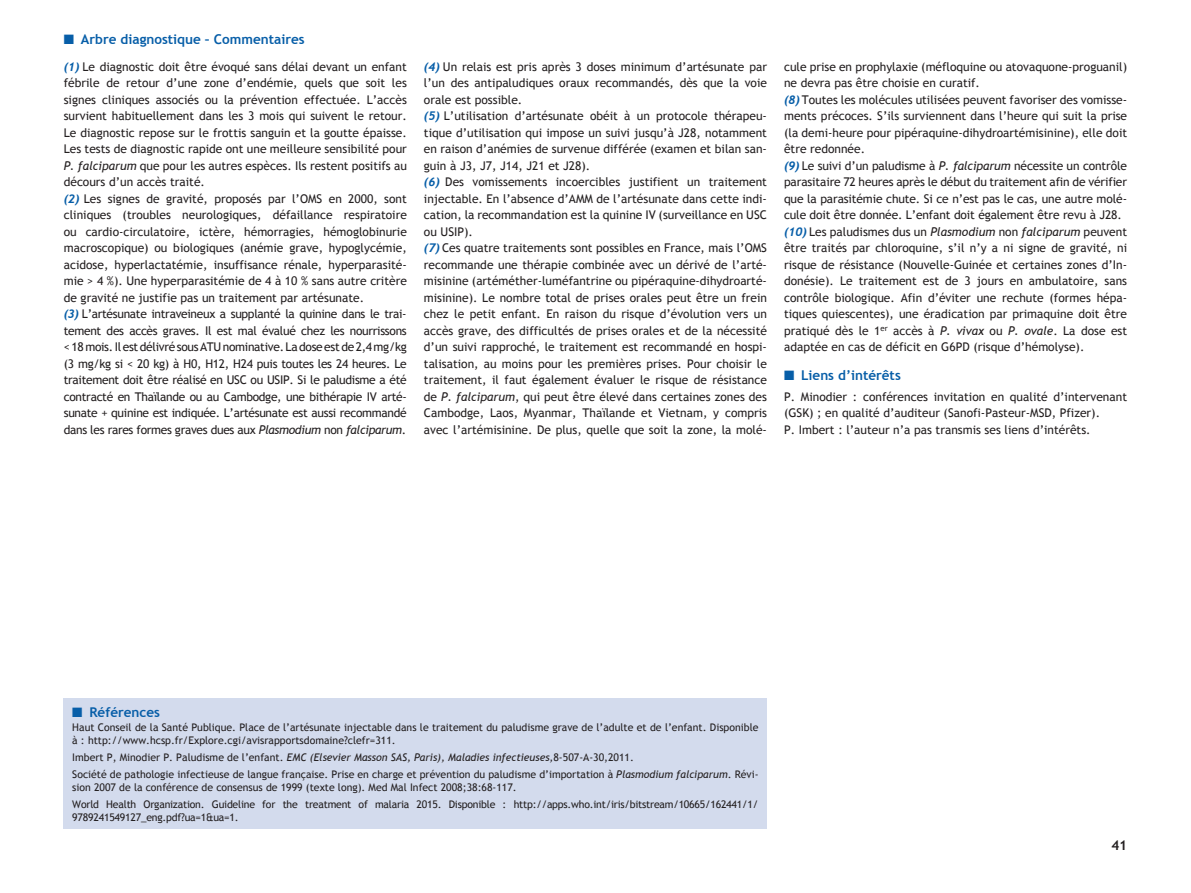
<style>
.page{position:relative;width:1191px;height:893px;background:#fff}
.page>*{position:absolute;margin:0;border:0;box-sizing:border-box;transform-origin:0 0}
.t1{font:700 13.5px "Trebuchet MS";color:#075ea8}
.t2{font:700 13.5px "Trebuchet MS";color:#231f20}
.t3{font:12px/16.5px "Trebuchet MS";color:#231f20}
.t4{font:10.5px/12.8px "Trebuchet MS";color:#231f20}
.t5{font:10.5px/17px "Trebuchet MS";letter-spacing:-.02em;color:#231f20}
.s1{font-family:"Trebuchet";font-weight:700;font-style:italic;color:#075ea8}
.s2{font-style:italic}
</style>
<div class="page">
<div style="left:64px;top:698px;width:703px;height:131px;background:#d3dbed"></div>
<p class="t1" style="left:64px;top:31px;width:242px">■ Arbre diagnostique – Commentaires</p>
<p class="t3" style="left:64px;top:58px;width:345px"><span class="s1">(1)</span> Le diagnostic doit être évoqué sans délai devant un enfant fébrile de retour d’une zone d’endémie, quels que soit les signes cliniques associés ou la prévention effectuée. L’accès survient habituellement dans les 3 mois qui suivent le retour.<br>Le diagnostic repose sur le frottis sanguin et la goutte épaisse.<br>Les tests de diagnostic rapide ont une meilleure sensibilité pour <span class="s2">P. falciparum</span> que pour les autres espèces. Ils restent positifs au décours d’un accès traité.<br><span class="s1">(2)</span> Les signes de gravité, proposés par l’OMS en 2000, sont cliniques (troubles neurologiques, défaillance respiratoire ou cardio-circulatoire, ictère, hémorragies, hémoglobinurie macroscopique) ou biologiques (anémie grave, hypoglycémie, acidose, hyperlactatémie, insuffisance rénale, hyperparasité&shy;mie &gt; 4 %). Une hyperparasitémie de 4 à 10 % sans autre critère de gravité ne justifie pas un traitement par artésunate.<br><span class="s1">(3)</span> L’artésunate intraveineux a supplanté la quinine dans le trai&shy;tement des accès graves. Il est mal évalué chez les nourrissons &lt;18mois. Il est délivré sous ATU nominative. La dose est de 2,4mg/kg (3 mg/kg si &lt; 20 kg) à H0, H12, H24 puis toutes les 24 heures. Le traitement doit être réalisé en USC ou USIP. Si le paludisme a été contracté en Thaïlande ou au Cambodge, une bithérapie IV arté&shy;sunate + quinine est indiquée. L’artésunate est aussi recommandé dans les rares formes graves dues aux <span class="s2">Plasmodium</span> non <span class="s2">falciparum</span>.</p>
<p class="t3" style="left:424px;top:58px;width:345px"><span class="s1">(4)</span> Un relais est pris après 3 doses minimum d’artésunate par l’un des antipaludiques oraux recommandés, dès que la voie orale est possible.<br><span class="s1">(5)</span> L’utilisation d’artésunate obéit à un protocole thérapeu&shy;tique d’utilisation qui impose un suivi jusqu’à J28, notamment en raison d’anémies de survenue différée (examen et bilan san&shy;guin à J3, J7, J14, J21 et J28).<br><span class="s1">(6)</span> Des vomissements incoercibles justifient un traitement injectable. En l’absence d’AMM de l’artésunate dans cette indi&shy;cation, la recommandation est la quinine IV (surveillance en USC ou USIP).<br><span class="s1">(7)</span> Ces quatre traitements sont possibles en France, mais l’OMS recommande une thérapie combinée avec un dérivé de l’arté&shy;misinine (artéméther-luméfantrine ou pipéraquine-dihydroarté&shy;misinine). Le nombre total de prises orales peut être un frein chez le petit enfant. En raison du risque d’évolution vers un accès grave, des difficultés de prises orales et de la nécessité d’un suivi rapproché, le traitement est recommandé en hospi&shy;talisation, au moins pour les premières prises. Pour choisir le traitement, il faut également évaluer le risque de résistance de <span class="s2">P. falciparum</span>, qui peut être élevé dans certaines zones des Cambodge, Laos, Myanmar, Thaïlande et Vietnam, y compris avec l’artémisinine. De plus, quelle que soit la zone, la molé-</p>
<p class="t3" style="left:784px;top:58px;width:344px">cule prise en prophylaxie (méfloquine ou atovaquone-proguanil) ne devra pas être choisie en curatif.<br><span class="s1">(8)</span> Toutes les molécules utilisées peuvent favoriser des vomisse&shy;ments précoces. S’ils surviennent dans l’heure qui suit la prise (la demi-heure pour pipéraquine-dihydroartémisinine), elle doit être redonnée.<br><span class="s1">(9)</span> Le suivi d’un paludisme à <span class="s2">P. falciparum</span> nécessite un contrôle parasitaire 72 heures après le début du traitement afin de vérifier que la parasitémie chute. Si ce n’est pas le cas, une autre molé&shy;cule doit être donnée. L’enfant doit également être revu à J28. <span class="s1">(10)</span> Les paludismes dus un <span class="s2">Plasmodium</span> non <span class="s2">falciparum</span> peuvent être traités par chloroquine, s’il n’y a ni signe de gravité, ni risque de résistance (Nouvelle-Guinée et certaines zones d’In&shy;donésie). Le traitement est de 3 jours en ambulatoire, sans contrôle biologique. Afin d’éviter une rechute (formes hépa&shy;tiques quiescentes), une éradication par primaquine doit être pratiqué dès le 1<sup>er</sup> accès à <span class="s2">P. vivax</span> ou <span class="s2">P. ovale</span>. La dose est adaptée en cas de déficit en G6PD (risque d’hémolyse).</p>
<p class="t1" style="left:784px;top:367px;width:118px">■ Liens d’intérêts</p>
<p class="t3" style="left:784px;top:388px;width:344px">P. Minodier : conférences invitation en qualité d’intervenant (GSK) ; en qualité d’auditeur (Sanofi-Pasteur-MSD, Pfizer).<br>P. Imbert : l’auteur n’a pas transmis ses liens d’intérêts.</p>
<p class="t1" style="left:72px;top:703px;width:89px">■ Références</p>
<p class="t4" style="left:72px;top:721px;width:687px">Haut Conseil de la Santé Publique. Place de l’artésunate injectable dans le traitement du paludisme grave de l’adulte et de l’enfant. Disponible à : http://www.hcsp.fr/Explore.cgi/avisrapportsdomaine?clefr=311.</p>
<p class="t4" style="left:72px;top:749px;width:687px;line-height:17px">Imbert P, Minodier P. Paludisme de l’enfant. <span class="s2">EMC (Elsevier Masson SAS, Paris), Maladies infectieuses,</span>8-507-A-30,2011.<br>Société de pathologie infectieuse de langue française. Prise en charge et prévention du paludisme d’importation à <span class="s2">Plasmodium falciparum</span>. Révi-</p>
<p class="t5" style="left:72px;top:779px;width:687px">sion 2007 de la conférence de consensus de 1999 (texte long). Med Mal Infect 2008;38:68-117.<br>World Health Organization. Guideline for the treatment of malaria 2015. Disponible : http://apps.who.int/iris/bitstream/10665/162441/1/</p>
<p class="t5" style="left:72px;top:809px;width:168px">9789241549127_eng.pdf?ua=1&amp;ua=1.</p>
<p class="t2" style="left:1111px;top:837px;width:17px">41</p>
</div>
